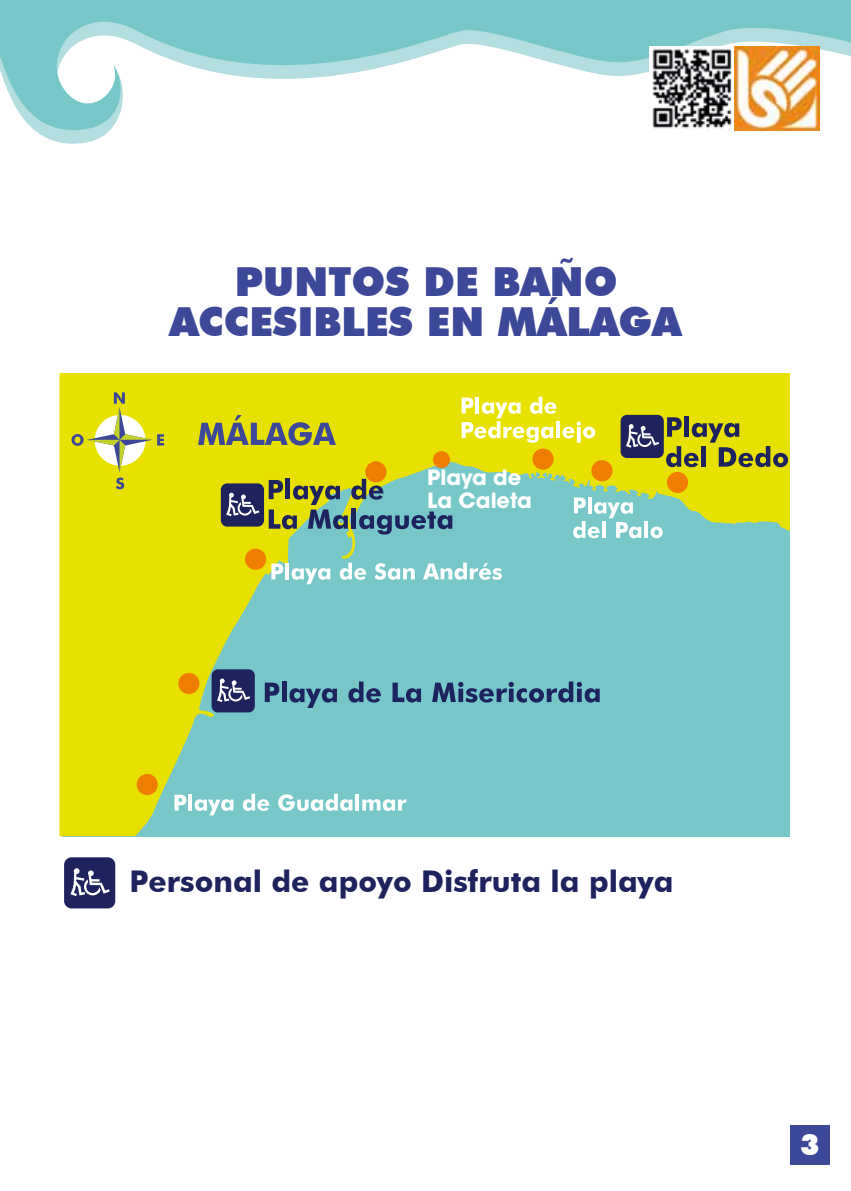
<style>
.page{position:relative;width:851px;height:1191px;background:#fff}
.page>*{position:absolute;margin:0;border:0;box-sizing:border-box;transform-origin:0 0}
.t1{font:900 40px/40px "Futura BT";color:#3d4898;text-align:center}
.t2{font:700 30px "Futura BT";color:#1e235e}
.t3{font:900 29.2px "Futura BT";color:#fff;scale:.96 1}
.t4{font:700 20.8px/22.4px "ITC Avant Garde Std";color:#fff}
</style>
<div class="page">
<div style="left:789px;top:1124px;width:40px;height:40px;background:#3d4898"></div>
<svg style="left:0;top:0;width:850px;height:134px"></svg>
<svg style="left:59px;top:373px;width:730px;height:463px;background:#a2d17a"></svg>
<svg style="left:198px;top:415px;width:138px;height:30px;background:#a1a13e"></svg>
<svg style="left:174px;top:794px;width:12px;height:16px"></svg>
<hr style="left:188px;top:793px;width:4px;height:17px;background:#fff">
<svg style="left:195px;top:799px;width:38px;height:16px"></svg>
<svg style="left:243px;top:793px;width:26px;height:18px"></svg>
<svg style="left:278px;top:793px;width:74px;height:18px"></svg>
<hr style="left:355px;top:793px;width:4px;height:17px;background:#fff">
<svg style="left:362px;top:799px;width:44px;height:12px"></svg>
<svg style="left:271px;top:563px;width:12px;height:16px"></svg>
<hr style="left:285px;top:562px;width:4px;height:17px;background:#fff">
<svg style="left:291px;top:568px;width:39px;height:16px"></svg>
<svg style="left:339px;top:562px;width:27px;height:18px"></svg>
<svg style="left:374px;top:563px;width:41px;height:17px"></svg>
<svg style="left:423px;top:562px;width:79px;height:18px"></svg>
<svg style="left:269px;top:479px;width:183px;height:55px;background:#7ba179"></svg>
<hr style="left:556px;top:421px;width:4px;height:17px;background:#fff">
<svg style="left:562px;top:421px;width:33px;height:22px"></svg>
<svg style="left:461px;top:397px;width:95px;height:46px"></svg>
<hr style="left:644px;top:521px;width:4px;height:17px;background:#fff">
<svg style="left:650px;top:526px;width:12px;height:12px"></svg>
<hr style="left:587px;top:496px;width:4px;height:17px;background:#77c7c8">
<svg style="left:573px;top:497px;width:68px;height:41px"></svg>
<div style="left:137px;top:774px;width:21px;height:21px;background:#ef7e00;border-radius:50%"></div>
<hr style="left:684px;top:416px;width:4px;height:21px;background:#1e235e">
<svg style="left:666px;top:417px;width:122px;height:50px;background:#aaa61c"></svg>
<svg style="left:71px;top:392px;width:93px;height:97px;background:#dcd932"></svg>
<div style="left:178px;top:673px;width:21px;height:21px;background:#ef7e00;border-radius:50%"></div>
<div style="left:245px;top:549px;width:21px;height:21px;background:#ef7e00;border-radius:50%"></div>
<div style="left:365px;top:461px;width:21px;height:21px;background:#ef7e00;border-radius:50%"></div>
<div style="left:532px;top:448px;width:21px;height:22px;background:#ef7e00;border-radius:50%"></div>
<div style="left:591px;top:460px;width:21px;height:21px;background:#ef7e00;border-radius:50%"></div>
<div style="left:666px;top:472px;width:22px;height:21px;background:#ef7e00;border-radius:50%"></div>
<svg style="left:265px;top:682px;width:14px;height:20px"></svg>
<hr style="left:282px;top:681px;width:4px;height:21px;background:#1e235e">
<svg style="left:289px;top:688px;width:48px;height:20px"></svg>
<svg style="left:348px;top:681px;width:33px;height:21px"></svg>
<svg style="left:392px;top:682px;width:29px;height:20px"></svg>
<svg style="left:432px;top:681px;width:167px;height:21px;background:#50809a"></svg>
<div style="left:620px;top:415px;width:43px;height:43px;background:#1e235e;border-radius:6px"></div>
<svg style="left:626px;top:424px;width:33px;height:24px"></svg>
<div style="left:433px;top:451px;width:17px;height:17px;background:#ef7e00;border-radius:50%"></div>
<div style="left:64px;top:857px;width:51px;height:51px;background:#1e235e;border-radius:7px"></div>
<svg style="left:70px;top:868px;width:40px;height:28px"></svg>
<div style="left:211px;top:669px;width:44px;height:43px;background:#1e235e;border-radius:6px"></div>
<svg style="left:217px;top:678px;width:33px;height:24px"></svg>
<div style="left:221px;top:483px;width:43px;height:43px;background:#1e235e;border-radius:6px"></div>
<svg style="left:226px;top:492px;width:33px;height:24px"></svg>
<img style="left:649px;top:46px;width:170px;height:84px">
<p class="t1" style="left:169px;top:261px;width:513px">PUNTOS DE BAÑO<br>ACCESIBLES EN MÁLAGA</p>
<p class="t4" style="left:427px;top:466px;width:106px">Playa de<br>La Caleta</p>
<p class="t2" style="left:130px;top:863px;width:545px">Personal de apoyo Disfruta la playa</p>
<p class="t3" style="left:800px;top:1127px;width:21px">3</p>
</div>
